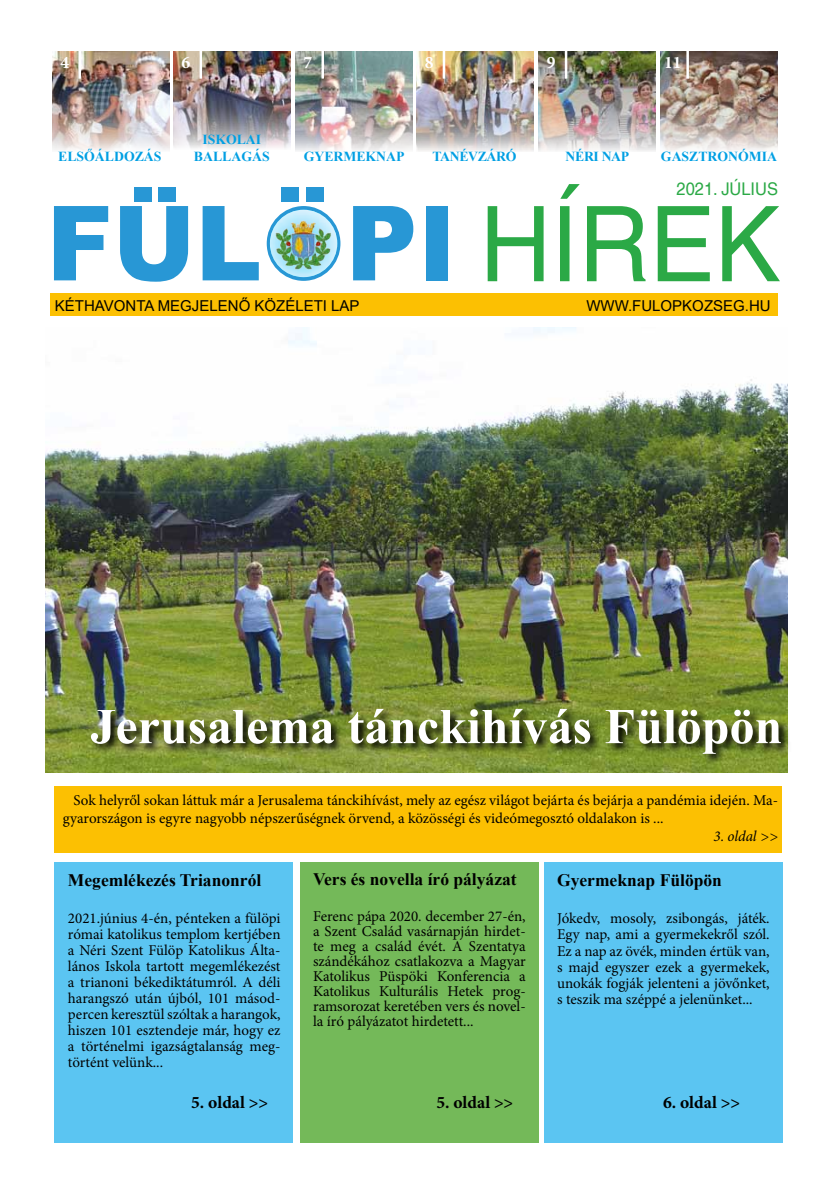
<style>
.page{position:relative;width:833px;height:1188px;background:#fff}
.page>*{position:absolute;margin:0;border:0;box-sizing:border-box;transform-origin:0 0}
.t1{font:104.5px "H Helvetica";color:#2ba946;scale:.94 1}
.t2{font:900 103.75px "Arial";color:#2897d5;scale:.96 1}
.t3{font:700 50px "Times New Roman";color:#fff}
.t4{font:700 17.5px "Times New Roman";color:#000}
.t5{font:700 17.5px "Minion Pro";letter-spacing:.005em;color:#000}
.t6{font:17.5px "H Helvetica";color:#2ba946;scale:.94 1}
.t7{font:700 17.5px "Minion Pro";color:#fff}
.t8{font:15px/16px "Minion Pro";color:#000;text-align:justify}
.t9{font:15px "Arial";color:#000}
.t10{font:italic 15px "Minion Pro";letter-spacing:-.005em;color:#000}
.t11{font:700 13.75px/16.5px "Times New Roman";color:#009fe3;text-align:center}
.t12{font:700 13.75px "Times New Roman";letter-spacing:-.025em;color:#009fe3}
.s1{font-family:"Arial";font-weight:900;font-size:103.75px;color:#2897d5}
</style>
<div class="page">
<svg style="left:267px;top:206px;width:73px;height:75px"></svg>
<img style="left:270px;top:210px;width:67px;height:67px;border-radius:34px">
<img style="left:272px;top:216px;width:63px;height:56px">
<div style="left:134px;top:187px;width:17px;height:14px;background:#2897d5"></div>
<div style="left:281px;top:187px;width:18px;height:14px;background:#2897d5"></div>
<div style="left:158px;top:187px;width:18px;height:14px;background:#2897d5"></div>
<div style="left:306px;top:187px;width:18px;height:14px;background:#2897d5"></div>
<div style="left:50px;top:292px;width:728px;height:23px;background:#fcc002"></div>
<img style="left:45px;top:327px;width:743px;height:445px">
<div style="left:55px;top:786px;width:727px;height:66px;background:#fcc002"></div>
<svg style="left:89px;top:707px;width:700px;height:58px;background:#65752b"></svg>
<div style="left:55px;top:861px;width:238px;height:281px;background:#5bc5f2"></div>
<div style="left:544px;top:861px;width:238px;height:281px;background:#5bc5f2"></div>
<div style="left:300px;top:861px;width:238px;height:281px;background:#74b959"></div>
<img style="left:52px;top:52px;width:117px;height:99px">
<img style="left:173px;top:52px;width:117px;height:96px">
<img style="left:295px;top:52px;width:117px;height:99px">
<img style="left:417px;top:52px;width:117px;height:99px">
<img style="left:538px;top:52px;width:117px;height:99px">
<img style="left:660px;top:52px;width:117px;height:99px">
<hr style="left:78px;top:49px;width:3px;height:30px;background:#fff">
<hr style="left:199px;top:49px;width:3px;height:30px;background:#fff">
<hr style="left:321px;top:49px;width:3px;height:30px;background:#fff">
<hr style="left:443px;top:49px;width:2px;height:30px;background:#fff">
<hr style="left:565px;top:49px;width:2px;height:30px;background:#fff">
<hr style="left:686px;top:49px;width:3px;height:30px;background:#fff">
<p class="t7" style="left:60px;top:50px;width:10px">4</p>
<p class="t7" style="left:181px;top:50px;width:10px">6</p>
<p class="t7" style="left:303px;top:50px;width:10px">7</p>
<p class="t7" style="left:425px;top:50px;width:10px">8</p>
<p class="t7" style="left:547px;top:50px;width:10px">9</p>
<p class="t7" style="left:664px;top:50px;width:19px">11</p>
<p class="t11" style="left:58px;top:148px;width:105px">ELSŐÁLDOZÁS</p>
<p class="t11" style="left:194px;top:131px;width:77px">ISKOLAI<br>BALLAGÁS</p>
<p class="t11" style="left:304px;top:148px;width:102px">GYERMEKNAP</p>
<p class="t12" style="left:432px;top:147px;width:86px">TANÉVZÁRÓ</p>
<p class="t11" style="left:565px;top:148px;width:65px">NÉRI NAP</p>
<p class="t11" style="left:661px;top:148px;width:118px">GASZTRONÓMIA</p>
<p class="t6" style="left:676px;top:179px;width:109px">2021. JÚLIUS</p>
<h1 class="t1" style="left:346px;top:184px;width:463px"><span class="s1">PI</span> HÍREK</h1>
<p class="t9" style="left:586px;top:295px;width:186px">WWW.FULOPKOZSEG.HU</p>
<h2 class="t2" style="left:47px;top:168px;width:225px">FUL</h2>
<p class="t9" style="left:55px;top:295px;width:306px">KÉTHAVONTA MEGJELENŐ KÖZÉLETI LAP</p>
<h3 class="t3" style="left:90px;top:691px;width:693px">Jerusalema tánckihívás Fülöpön</h3>
<p class="t8" style="left:63px;top:791px;width:716px;line-height:18px;text-indent:11px">Sok helyről sokan láttuk már a Jerusalema tánckihívást, mely az egész világot bejárta és bejárja a pandémia idején. Ma&shy;gyarországon is egyre nagyobb népszerűségnek örvend, a közösségi és videómegosztó oldalakon is ...</p>
<p class="t10" style="left:713px;top:825px;width:66px">3. oldal &gt;&gt;</p>
<p class="t4" style="left:68px;top:867px;width:195px">Megemlékezés Trianonról</p>
<p class="t8" style="left:68px;top:909px;width:214px">2021.június 4-én, pénteken a fülöpi római katolikus templom kertjében a Néri Szent Fülöp Katolikus Álta&shy;lános Iskola tartott megemlékezést a trianoni békediktátumról. A déli harangszó után újból, 101 másod&shy;percen keresztül szóltak a harangok, hiszen 101 esztendeje már, hogy ez a történelmi igazságtalanság meg&shy;történt velünk...</p>
<p class="t4" style="left:313px;top:866px;width:205px">Vers és novella író pályázat</p>
<p class="t8" style="left:313px;top:908px;width:214px;line-height:15px">Ferenc pápa 2020. december 27-én, a Szent Család vasárnapján hirdet&shy;te meg a család évét. A Szentatya szándékához csatlakozva a Magyar Katolikus Püspöki Konferencia a Katolikus Kulturális Hetek prog&shy;ramsorozat keretében vers és novel&shy;la író pályázatot hirdetett...</p>
<p class="t4" style="left:557px;top:867px;width:166px">Gyermeknap Fülöpön</p>
<p class="t8" style="left:557px;top:909px;width:214px">Jókedv, mosoly, zsibongás, játék.<br>Egy nap, ami a gyermekekről szól.<br>Ez a nap az övék, minden értük van, s majd egyszer ezek a gyermekek, unokák fogják jelenteni a jövőnket, s teszik ma széppé a jelenünket...</p>
<p class="t5" style="left:191px;top:1089px;width:78px">5. oldal &gt;&gt;</p>
<p class="t5" style="left:436px;top:1089px;width:78px">5. oldal &gt;&gt;</p>
<p class="t5" style="left:663px;top:1089px;width:78px">6. oldal &gt;&gt;</p>
</div>
